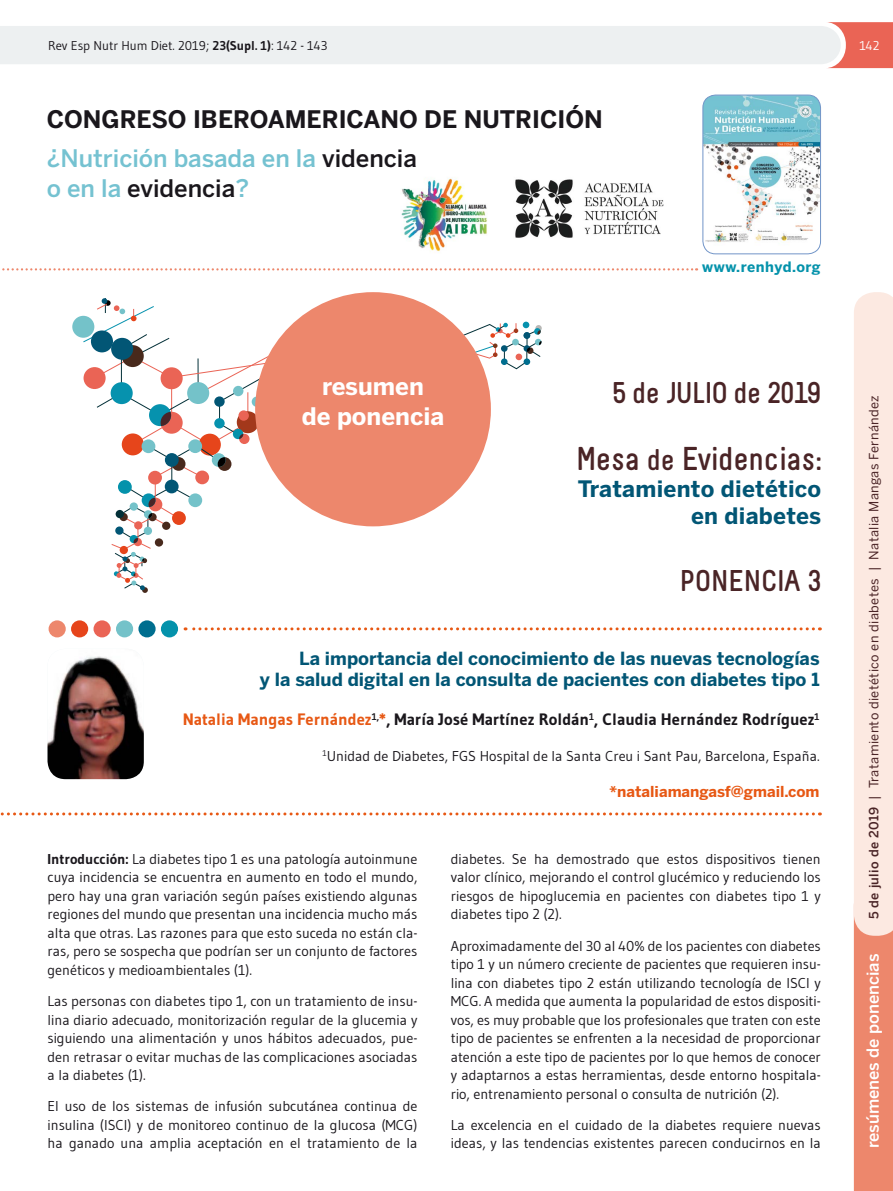
<style>
.page{position:relative;width:893px;height:1191px;background:#fff}
.page>*{position:absolute;margin:0;border:0;box-sizing:border-box;transform-origin:0 0}
.t1{font:700 33px "Melbourne";letter-spacing:.01em;color:#4a2426}
.t2{font:700 30px "Melbourne";color:#4a2426}
.t3{font:500 24px/30px "Benton Sans";color:#75c2d1}
.t4{font:700 24px "Benton Sans";color:#1a171c}
.t5{font:700 24px/29.5px "Benton Sans";color:#fff;text-align:center}
.t6{font:700 22.5px/27px "Benton Sans";letter-spacing:.01em;color:#025675;text-align:right}
.t7{font:700 18px/21px "Benton Sans";color:#025675;text-align:right}
.t8{font:700 16.5px "Gudea";color:#1a171c}
.t9{font:500 16.5px "Benton Sans";color:#fff}
.t10{font:700 15px "Benton Sans";color:#e75814}
.t11{font:14.25px/18.5px "Gudea";color:#1a171c;text-align:justify}
.t12{font:700 14.25px "Benton Sans";letter-spacing:.04em;color:#0492ab}
.t13{font:12.75px "Benton Sans";letter-spacing:.03em;color:#4a2426}
.t14{font:12.75px "Gudea";color:#1a171c}
.t15{font:12.75px "Gudea";color:#fff}
.s1{font-weight:700}
.s2{color:#1a171c}
.s3{font-size:30px}
.s4{color:#e75814}
.s5{font-weight:500}
</style>
<div class="page">
<div style="left:72px;top:316px;width:22px;height:22px;background:#74c2c9;border-radius:50%"></div>
<svg style="left:83px;top:298px;width:459px;height:295px"></svg>
<div style="left:91px;top:330px;width:22px;height:22px;background:#025675;border-radius:50%"></div>
<div style="left:187px;top:382px;width:22px;height:22px;background:#74c2c9;border-radius:50%"></div>
<svg style="left:854px;top:292px;width:39px;height:899px;background:#f7ccbf"></svg>
<svg style="left:0;top:22px;width:893px;height:46px"></svg>
<img style="left:703px;top:95px;width:117px;height:152px">
<div style="left:702px;top:95px;width:119px;height:159px;border:1px solid #7295c8;border-radius:13px"></div>
<div style="left:255px;top:292px;width:236px;height:234px;background:#ed876c;border-radius:50%"></div>
<img style="left:401px;top:178px;width:263px;height:74px">
<svg style="left:2px;top:268px;width:695px;height:2px"></svg>
<img style="left:48px;top:656px;width:96px;height:123px">
<svg style="left:0;top:812px;width:813px;height:3px"></svg>
<svg style="left:185px;top:627px;width:628px;height:3px"></svg>
<div style="left:49px;top:620px;width:17px;height:17px;background:#ed876c;border-radius:50%"></div>
<div style="left:71px;top:620px;width:17px;height:17px;background:#e6451b;border-radius:50%"></div>
<div style="left:94px;top:620px;width:17px;height:17px;background:#ea6455;border-radius:50%"></div>
<div style="left:116px;top:620px;width:17px;height:17px;background:#74c2c9;border-radius:50%"></div>
<div style="left:138px;top:620px;width:18px;height:17px;background:#006e8f;border-radius:50%"></div>
<div style="left:161px;top:620px;width:17px;height:17px;background:#0492ab;border-radius:50%"></div>
<p class="t14" style="left:48px;top:37px;width:281px">Rev Esp Nutr Hum Diet. 2019; <span class="s1">23(Supl. 1)</span>: 142 - 143</p>
<p class="t15" style="left:859px;top:37px;width:21px">142</p>
<h3 class="t4" style="left:47px;top:105px;width:558px">CONGRESO IBEROAMERICANO DE NUTRICIÓN</h3>
<h3 class="t3" style="left:47px;top:143px;width:372px">¿Nutrición basada en la <span class="s2">videncia </span>o en la <span class="s2">evidencia</span>?</h3>
<h3 class="t5" style="left:302px;top:371px;width:144px">resumen<br>de ponencia</h3>
<p class="t12" style="left:702px;top:258px;width:120px">www.renhyd.org</p>
<h2 class="t2" style="left:613px;top:376px;width:209px">5 de JULIO de 2019</h2>
<h1 class="t1" style="left:576px;top:441px;width:247px">Mesa <span class="s3">de</span> Evidencias:</h1>
<h3 class="t6" style="left:578px;top:475px;width:245px">Tratamiento dietético en diabetes</h3>
<h2 class="t2" style="left:680px;top:565px;width:143px">PONENCIA 3</h2>
<p class="t7" style="left:260px;top:648px;width:561px">La importancia del conocimiento de las nuevas tecnologías<br>y la salud digital en la consulta de pacientes con diabetes tipo 1</p>
<p class="t8" style="left:183px;top:709px;width:638px"><span class="s4">Natalia Mangas Fernández</span><sup>1,</sup><span class="s4">*</span>, María José Martínez Roldán<sup>1</sup>, Claudia Hernández Rodríguez<sup>1</sup></p>
<p class="t11" style="left:323px;top:746px;width:499px"><sup>1</sup>Unidad de Diabetes, FGS Hospital de la Santa Creu i Sant Pau, Barcelona, España.</p>
<p class="t10" style="left:610px;top:782px;width:212px">*nataliamangasf@gmail.com</p>
<p class="t11" style="left:48px;top:849px;width:371px"><span class="s1">Introducción:</span> La diabetes tipo 1 es una patología autoinmune cuya incidencia se encuentra en aumento en todo el mundo, pero hay una gran variación según países existiendo algunas regiones del mundo que presentan una incidencia mucho más alta que otras. Las razones para que esto suceda no están cla&shy;ras, pero se sospecha que podrían ser un conjunto de factores genéticos y medioambientales (1).</p>
<p class="t11" style="left:48px;top:991px;width:371px">Las personas con diabetes tipo 1, con un tratamiento de insu&shy;lina diario adecuado, monitorización regular de la glucemia y siguiendo una alimentación y unos hábitos adecuados, pue&shy;den retrasar o evitar muchas de las complicaciones asociadas a la diabetes (1).</p>
<p class="t11" style="left:48px;top:1097px;width:371px">El uso de los sistemas de infusión subcutánea continua de insulina (ISCI) y de monitoreo continuo de la glucosa (MCG) ha ganado una amplia aceptación en el tratamiento de la</p>
<p class="t11" style="left:451px;top:849px;width:371px">diabetes. Se ha demostrado que estos dispositivos tienen valor clínico, mejorando el control glucémico y reduciendo los riesgos de hipoglucemia en pacientes con diabetes tipo 1 y diabetes tipo 2 (2).</p>
<p class="t11" style="left:451px;top:936px;width:371px">Aproximadamente del 30 al 40% de los pacientes con diabetes tipo 1 y un número creciente de pacientes que requieren insu&shy;lina con diabetes tipo 2 están utilizando tecnología de ISCI y MCG. A medida que aumenta la popularidad de estos dispositi&shy;vos, es muy probable que los profesionales que traten con este tipo de pacientes se enfrenten a la necesidad de proporcionar atención a este tipo de pacientes por lo que hemos de conocer y adaptarnos a estas herramientas, desde entorno hospitala&shy;rio, entrenamiento personal o consulta de nutrición (2).</p>
<p class="t11" style="left:451px;top:1115px;width:371px">La excelencia en el cuidado de la diabetes requiere nuevas ideas, y las tendencias existentes parecen conducirnos en la</p>
<p class="t13" style="left:866px;top:919px;width:525px;rotate:-90deg"><span class="s5">5 de julio de 2019</span> | Tratamiento dietético en diabetes | Natalia Mangas Fernández</p>
<p class="t9" style="left:863px;top:1148px;width:196px;rotate:-90deg">resúmenes de ponencias</p>
</div>
